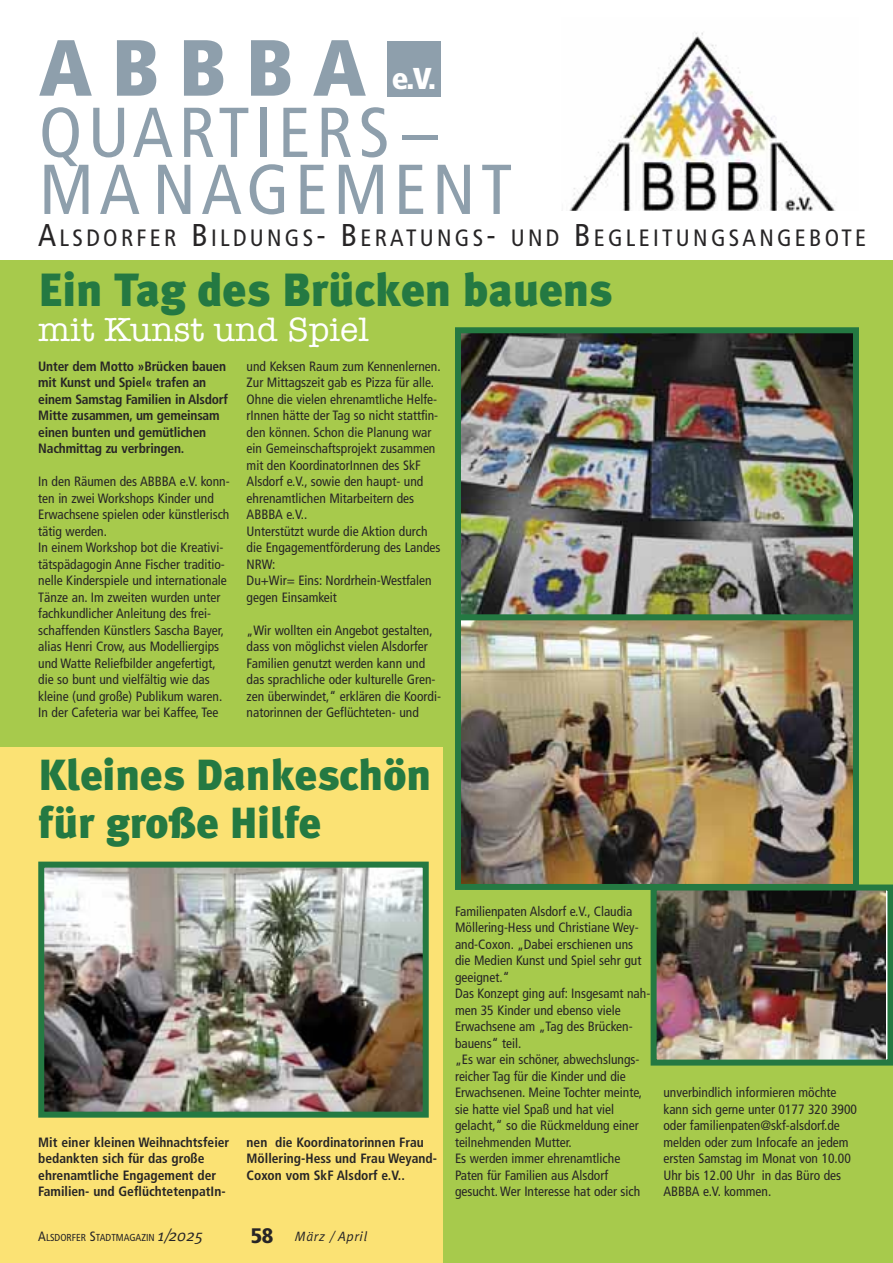
<style>
.page{position:relative;width:893px;height:1263px;background:#fff}
.page>*{position:absolute;margin:0;border:0;box-sizing:border-box;transform-origin:0 0}
.t1{font:900 condensed 79.5px "Frutiger";letter-spacing:.25em;color:#8e9fac}
.t2{font:condensed 70.5px/57px "Frutiger";letter-spacing:.08em;color:#8e9fac}
.t3{font:900 46.5px "Meta Plus";color:#247942}
.t4{font:900 43.5px/48px "Meta Plus";color:#247942}
.t5{font:34.5px "American Typewriter";color:#fff}
.t6{font:900 condensed 30.15px "Frutiger";color:#fff}
.t7{font:condensed 23.7px "Frutiger";letter-spacing:.14em;color:#272526}
.t8{font:900 condensed 21px "Frutiger";color:#272526;scale:1.06 1}
.t9{font:condensed 13.5px/16.5px "Frutiger";color:#272526}
.t10{font:700 condensed 13.5px/16.5px "Frutiger";color:#272526}
.t11{font:italic 13.5px "Meta Plus Normal";letter-spacing:.05em;color:#272526}
.t12{font:condensed 10.2px "Frutiger";color:#272526}
.s1{font-size:31.5px}
.s2{font-size:13.5px}
.s3{font-family:"Meta Plus Normal";font-style:italic;font-stretch:normal;font-size:16.5px}
</style>
<div class="page">
<div style="left:0;top:260px;width:893px;height:1003px;background:#a7ca4c"></div>
<div style="left:0;top:748px;width:442px;height:515px;background:#fbe274"></div>
<img style="left:569px;top:32px;width:267px;height:179px">
<div style="left:388px;top:42px;width:53px;height:55px;background:#8e9fac"></div>
<img style="left:462px;top:334px;width:390px;height:280px">
<div style="left:455px;top:327px;width:404px;height:294px;border:6px solid #247942"></div>
<img style="left:462px;top:621px;width:390px;height:262px">
<div style="left:455px;top:614px;width:404px;height:276px;border:6px solid #247942"></div>
<img style="left:658px;top:891px;width:228px;height:167px">
<div style="left:651px;top:884px;width:242px;height:181px;border:6px solid #247942"></div>
<img style="left:45px;top:868px;width:377px;height:243px">
<div style="left:38px;top:861px;width:391px;height:257px;border:6px solid #247942"></div>
<p class="t1" style="left:39px;top:36px;width:328px">ABBBA</p>
<p class="t2" style="left:39px;top:110px;width:475px">QUARTIERS–<br>MANAGEMENT</p>
<p class="t6" style="left:392px;top:66px;width:46px">e.V.</p>
<p class="t7" style="left:38px;top:228px;width:829px"><span class="s1">A</span>LSDORFER <span class="s1">B</span>ILDUNGS<span class="s1">- B</span>ERATUNGS<span class="s1">-</span> UND <span class="s1">B</span>EGLEITUNGSANGEBOTE</p>
<p class="t3" style="left:38px;top:272px;width:575px">Ein Tag des Brücken bauens</p>
<p class="t5" style="left:38px;top:317px;width:332px">mit Kunst und Spiel</p>
<p class="t10" style="left:38px;top:359px;width:191px">Unter dem Motto »Brücken bauen mit Kunst und Spiel« trafen an einem Samstag Familien in Alsdorf<br>Mitte zusammen, um gemeinsam einen bunten und gemütlichen<br>Nachmittag zu verbringen.</p>
<p class="t9" style="left:38px;top:475px;width:193px">In den Räumen des ABBBA e.V. konn&shy;ten in zwei Workshops Kinder und<br>Erwachsene spielen oder künstlerisch tätig werden.</p>
<p class="t9" style="left:38px;top:541px;width:190px">In einem Workshop bot die Kreativi&shy;tätspädagogin Anne Fischer traditio&shy;nelle Kinderspiele und internationale Tänze an. Im zweiten wurden unter fachkundlicher Anleitung des frei&shy;schaffenden Künstlers Sascha Bayer, alias Henri Crow, aus Modelliergips und Watte Reliefbilder angefertigt, die so bunt und vielfältig wie das kleine (und große) Publikum waren.</p>
<p class="t9" style="left:38px;top:706px;width:182px">In der Cafeteria war bei Kaffee, Tee</p>
<p class="t9" style="left:247px;top:359px;width:196px">und Keksen Raum zum Kennenlernen.<br>Zur Mittagszeit gab es Pizza für alle.</p>
<p class="t9" style="left:247px;top:392px;width:193px">Ohne die vielen ehrenamtliche Helfe&shy;rInnen hätte der Tag so nicht stattfin&shy;den können. Schon die Planung war ein Gemeinschaftsprojekt zusammen mit den KoordinatorInnen des SkF<br>Alsdorf e.V., sowie den haupt- und ehrenamtlichen Mitarbeitern des<br>ABBBA e.V..</p>
<p class="t9" style="left:247px;top:524px;width:195px">Unterstützt wurde die Aktion durch die Engagementförderung des Landes<br>NRW:</p>
<p class="t9" style="left:247px;top:574px;width:187px">Du+Wir= Eins: Nordrhein-Westfalen gegen Einsamkeit</p>
<p class="t9" style="left:247px;top:623px;width:196px">„Wir wollten ein Angebot gestalten, dass von möglichst vielen Alsdorfer Familien genutzt werden kann und das sprachliche oder kulturelle Gren&shy;zen überwindet,“ erklären die Koordi&shy;natorinnen der Geflüchteten- und</p>
<p class="t4" style="left:38px;top:754px;width:394px">Kleines Dankeschön für große Hilfe</p>
<p class="t10" style="left:38px;top:1135px;width:193px">Mit einer kleinen Weihnachtsfeier bedankten sich für das große ehrenamtliche Engagement der<br>Familien- und GeflüchtetenpatIn-</p>
<p class="t10" style="left:247px;top:1135px;width:192px">nen die Koordinatorinnen Frau<br>Möllering-Hess und Frau Weyand-<br>Coxon vom SkF Alsdorf e.V..</p>
<p class="t12" style="left:38px;top:1233px;width:167px"><span class="s2">A</span>LSDORFER <span class="s2">S</span>TADTMAGAZIN <span class="s3">1/2025</span></p>
<p class="t8" style="left:251px;top:1227px;width:23px">58</p>
<p class="t11" style="left:295px;top:1231px;width:74px">März / April</p>
<p class="t9" style="left:455px;top:904px;width:188px">Familienpaten Alsdorf e.V., Claudia<br>Möllering-Hess und Christiane Wey&shy;and-Coxon. „Dabei erschienen uns die Medien Kunst und Spiel sehr gut geeignet.“</p>
<p class="t9" style="left:455px;top:986px;width:197px">Das Konzept ging auf: Insgesamt nah&shy;men 35 Kinder und ebenso viele<br>Erwachsene am „Tag des Brücken&shy;bauens“ teil.</p>
<p class="t9" style="left:455px;top:1052px;width:189px">„Es war ein schöner, abwechslungs&shy;reicher Tag für die Kinder und die<br>Erwachsenen. Meine Tochter meinte, sie hatte viel Spaß und hat viel gelacht,“ so die Rückmeldung einer teilnehmenden Mutter.</p>
<p class="t9" style="left:455px;top:1151px;width:187px">Es werden immer ehrenamtliche<br>Paten für Familien aus Alsdorf gesucht. Wer Interesse hat oder sich</p>
<p class="t9" style="left:663px;top:1085px;width:195px">unverbindlich informieren möchte kann sich gerne unter 0177 320 3900 oder familienpaten@skf-alsdorf.de melden oder zum Infocafe an jedem ersten Samstag im Monat von 10.00<br>Uhr bis 12.00 Uhr in das Büro des<br>ABBBA e.V. kommen.</p>
</div>
